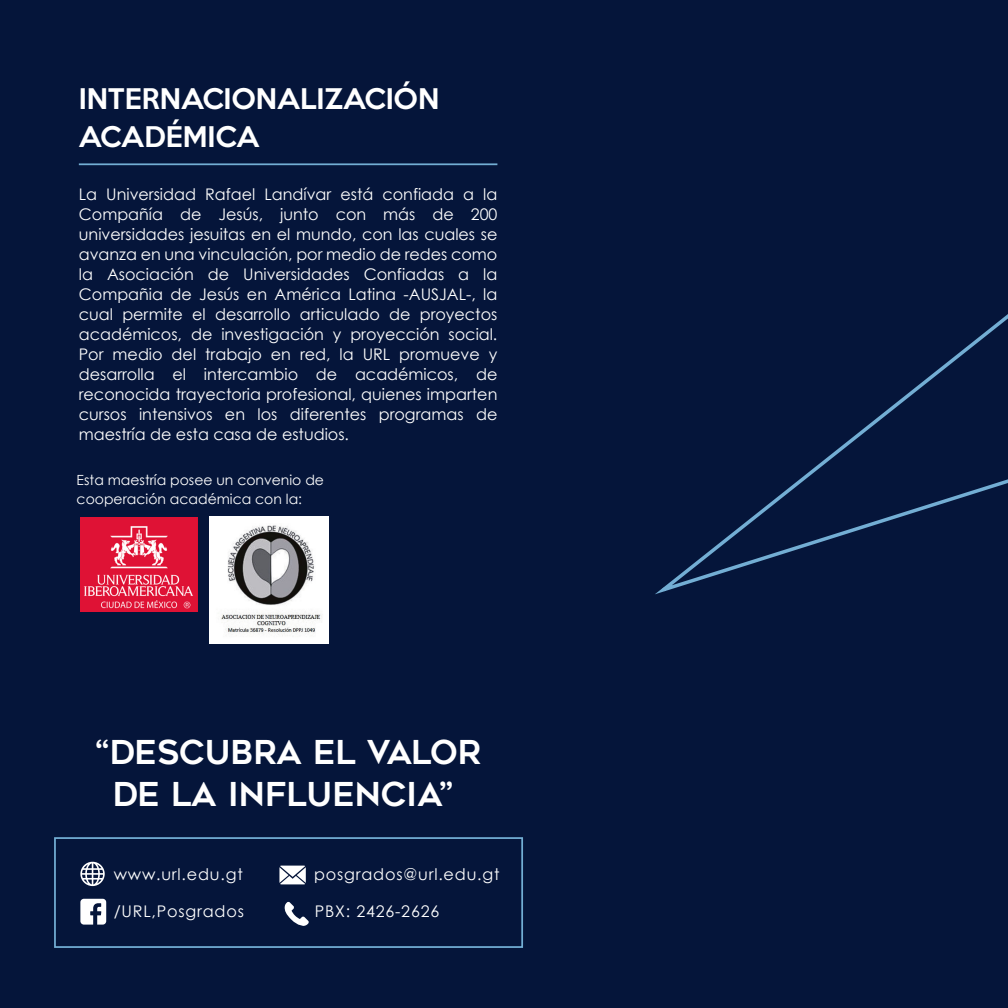
<style>
.page{position:relative;width:1008px;height:1008px;background:#05153a}
.page>*{position:absolute;margin:0;border:0;box-sizing:border-box;transform-origin:0 0}
.t1{font:32.73px/41.8px "Geometos";color:#fff;text-align:center}
.t2{font:500 26.07px/38px "Keep Calm";color:#fff}
.t3{font:16.1px "Century Gothic";letter-spacing:.05em;color:#fff}
.t4{font:15.92px/19.9px "Century Gothic";color:#fff;text-align:justify}
.t5{font:14px/19.2px "Century Gothic";color:#fff}
</style>
<div class="page">
<hr style="left:79px;top:163px;width:418px;height:2px;background:#73aed4">
<svg style="left:655px;top:314px;width:353px;height:281px"></svg>
<div style="left:54px;top:837px;width:469px;height:111px;border:2px solid #73aed4"></div>
<svg style="left:80px;top:899px;width:26px;height:26px"></svg>
<svg style="left:80px;top:862px;width:25px;height:24px"></svg>
<svg style="left:279px;top:866px;width:27px;height:18px"></svg>
<svg style="left:284px;top:902px;width:25px;height:24px"></svg>
<img style="left:80px;top:518px;width:118px;height:94px">
<img style="left:209px;top:517px;width:120px;height:126px">
<h2 class="t2" style="left:79px;top:77px;width:362px">INTERNACIONALIZACIÓN<br>ACADÉMICA</h2>
<p class="t4" style="left:79px;top:184px;width:420px">La Universidad Rafael Landívar está confiada a la Compañía de Jesús, junto con más de 200 universidades jesuitas en el mundo, con las cuales se avanza en una vinculación, por medio de redes como la Asociación de Universidades Confiadas a la Compañia de Jesús en América Latina -AUSJAL-, la cual permite el desarrollo articulado de proyectos académicos, de investigación y proyección social.<br>Por medio del trabajo en red, la URL promueve y desarrolla el intercambio de académicos, de reconocida trayectoria profesional, quienes imparten cursos intensivos en los diferentes programas de maestría de esta casa de estudios.</p>
<p class="t5" style="left:77px;top:470px;width:249px">Esta maestría posee un convenio de cooperación académica con la:</p>
<h1 class="t1" style="left:95px;top:731px;width:388px">“DESCUBRA EL VALOR<br>DE LA INFLUENCIA”</h1>
<p class="t3" style="left:114px;top:864px;width:131px">www.url.edu.gt</p>
<p class="t3" style="left:314px;top:864px;width:187px">posgrados@url.edu.gt</p>
<p class="t3" style="left:315px;top:902px;width:126px">PBX: 2426-2626</p>
<p class="t3" style="left:114px;top:901px;width:132px">/URL,Posgrados</p>
</div>
